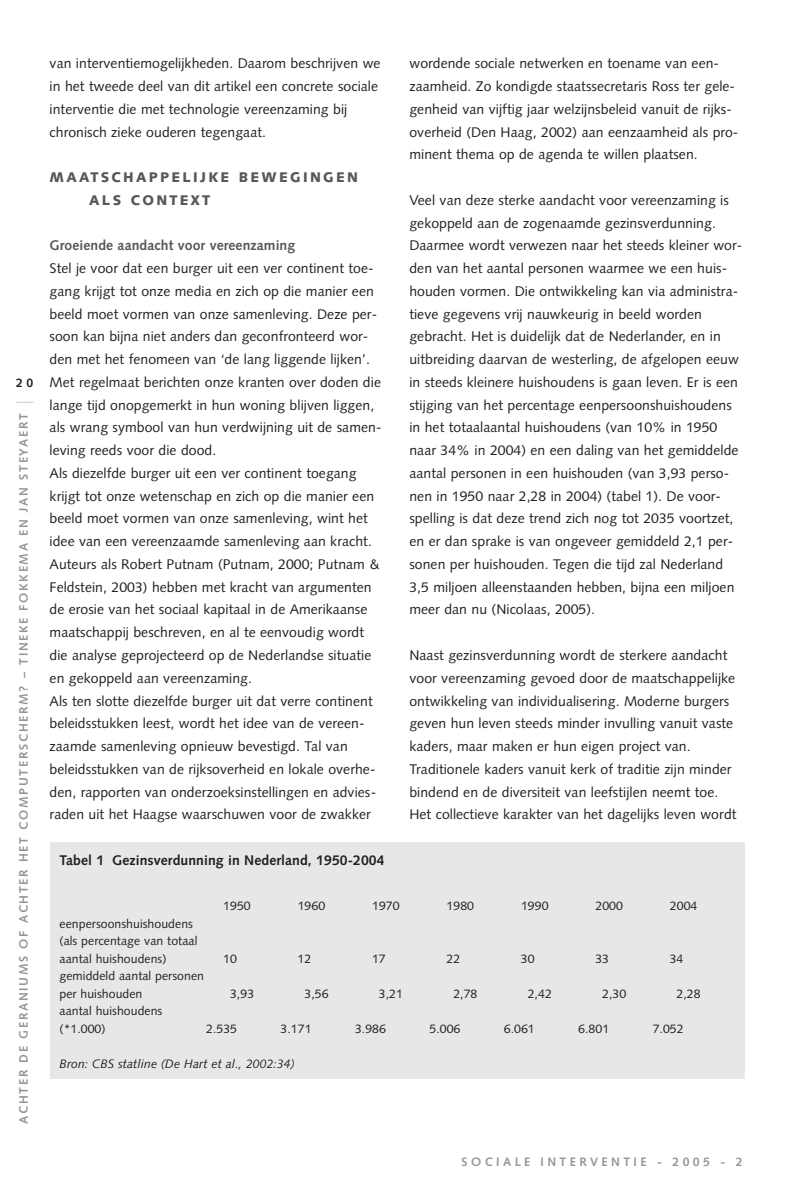
<style>
.page{position:relative;width:794px;height:1191px;background:#fff}
.page>*{position:absolute;margin:0;border:0;box-sizing:border-box;transform-origin:0 0}
.t1{font:14px/22.8px "Syntax";letter-spacing:.005em;color:#231f20}
.t2{font:700 14px "Syntax";letter-spacing:.005em;color:#231f20}
.t3{font:900 14px/22.8px "Syntax";letter-spacing:.16em;color:#57585a}
.t4{font:700 14px "Syntax";letter-spacing:.005em;color:#57585a}
.t5{font:12.25px/17.5px "Syntax";letter-spacing:.005em;color:#231f20}
.t6{font:700 12.25px "Syntax";letter-spacing:.14em;color:#939598}
.t7{font:italic 12.25px "Syntax";letter-spacing:.005em;color:#231f20}
.t8{font:700 12.25px "Syntax";letter-spacing:.28em;color:#939598}
.t9{font:700 12.25px "Syntax";color:#231f20}
</style>
<div class="page">
<svg style="left:16px;top:402px;width:17px;height:1px"></svg>
<div style="left:50px;top:842px;width:694px;height:236px;background:#e6e7e9"></div>
<p class="t9" style="left:16px;top:378px;width:19px">2 0</p>
<p class="t6" style="left:19px;top:1123px;width:711px;rotate:-90deg">ACHTER DE GERANIUMS OF ACHTER HET COMPUTERSCHERM? – TINEKE FOKKEMA EN JAN STEYAERT</p>
<p class="t1" style="left:50px;top:53px;width:332px">van interventiemogelijkheden. Daarom beschrijven we in het tweede deel van dit artikel een concrete sociale interventie die met technologie vereenzaming bij chronisch zieke ouderen tegengaat.</p>
<p class="t3" style="left:89px;top:167px;width:270px;text-indent:-40px">MAATSCHAPPELIJKE BEWEGINGEN<br>ALS CONTEXT</p>
<p class="t4" style="left:50px;top:240px;width:247px">Groeiende aandacht voor vereenzaming</p>
<p class="t1" style="left:50px;top:258px;width:333px">Stel je voor dat een burger uit een ver continent toe&shy;gang krijgt tot onze media en zich op die manier een beeld moet vormen van onze samenleving. Deze per&shy;soon kan bijna niet anders dan geconfronteerd wor&shy;den met het fenomeen van ‘de lang liggende lijken’.<br>Met regelmaat berichten onze kranten over doden die lange tijd onopgemerkt in hun woning blijven liggen, als wrang symbool van hun verdwijning uit de samen&shy;leving reeds voor die dood.<br>Als diezelfde burger uit een ver continent toegang krijgt tot onze wetenschap en zich op die manier een beeld moet vormen van onze samenleving, wint het idee van een vereenzaamde samenleving aan kracht.<br>Auteurs als Robert Putnam (Putnam, 2000; Putnam &amp; Feldstein, 2003) hebben met kracht van argumenten de erosie van het sociaal kapitaal in de Amerikaanse maatschappij beschreven, en al te eenvoudig wordt die analyse geprojecteerd op de Nederlandse situatie en gekoppeld aan vereenzaming.<br>Als ten slotte diezelfde burger uit dat verre continent beleidsstukken leest, wordt het idee van de vereen&shy;zaamde samenleving opnieuw bevestigd. Tal van beleidsstukken van de rijksoverheid en lokale overhe&shy;den, rapporten van onderzoeksinstellingen en advies&shy;raden uit het Haagse waarschuwen voor de zwakker</p>
<p class="t1" style="left:409px;top:53px;width:330px">wordende sociale netwerken en toename van een&shy;zaamheid. Zo kondigde staatssecretaris Ross ter gele&shy;genheid van vijftig jaar welzijnsbeleid vanuit de rijks&shy;overheid (Den Haag, 2002) aan eenzaamheid als pro&shy;minent thema op de agenda te willen plaatsen.</p>
<p class="t1" style="left:409px;top:190px;width:334px">Veel van deze sterke aandacht voor vereenzaming is gekoppeld aan de zogenaamde gezinsverdunning.<br>Daarmee wordt verwezen naar het steeds kleiner wor&shy;den van het aantal personen waarmee we een huis&shy;houden vormen. Die ontwikkeling kan via administra&shy;tieve gegevens vrij nauwkeurig in beeld worden gebracht. Het is duidelijk dat de Nederlander, en in uitbreiding daarvan de westerling, de afgelopen eeuw in steeds kleinere huishoudens is gaan leven. Er is een stijging van het percentage eenpersoonshuishoudens in het totaalaantal huishoudens (van 10% in 1950 naar 34% in 2004) en een daling van het gemiddelde aantal personen in een huishouden (van 3,93 perso&shy;nen in 1950 naar 2,28 in 2004) (tabel 1). De voor&shy;spelling is dat deze trend zich nog tot 2035 voortzet, en er dan sprake is van ongeveer gemiddeld 2,1 per&shy;sonen per huishouden. Tegen die tijd zal Nederland 3,5 miljoen alleenstaanden hebben, bijna een miljoen meer dan nu (Nicolaas, 2005).</p>
<p class="t1" style="left:409px;top:645px;width:329px">Naast gezinsverdunning wordt de sterkere aandacht voor vereenzaming gevoed door de maatschappelijke ontwikkeling van individualisering. Moderne burgers geven hun leven steeds minder invulling vanuit vaste kaders, maar maken er hun eigen project van.<br>Traditionele kaders vanuit kerk of traditie zijn minder bindend en de diversiteit van leefstijlen neemt toe.<br>Het collectieve karakter van het dagelijks leven wordt</p>
<p class="t2" style="left:60px;top:854px;width:326px">Tabel 1 Gezinsverdunning in Nederland, 1950-2004</p>
<p class="t5" style="left:223px;top:898px;width:29px">1950</p>
<p class="t5" style="left:298px;top:898px;width:29px">1960</p>
<p class="t5" style="left:372px;top:898px;width:29px">1970</p>
<p class="t5" style="left:446px;top:898px;width:29px">1980</p>
<p class="t5" style="left:521px;top:898px;width:29px">1990</p>
<p class="t5" style="left:595px;top:898px;width:29px">2000</p>
<p class="t5" style="left:670px;top:898px;width:29px">2004</p>
<p class="t5" style="left:60px;top:916px;width:139px">eenpersoonshuishoudens (als percentage van totaal aantal huishoudens)</p>
<p class="t5" style="left:223px;top:951px;width:15px">10</p>
<p class="t5" style="left:298px;top:951px;width:15px">12</p>
<p class="t5" style="left:372px;top:951px;width:15px">17</p>
<p class="t5" style="left:446px;top:951px;width:15px">22</p>
<p class="t5" style="left:521px;top:951px;width:15px">30</p>
<p class="t5" style="left:595px;top:951px;width:15px">33</p>
<p class="t5" style="left:670px;top:951px;width:15px">34</p>
<p class="t5" style="left:60px;top:968px;width:146px">gemiddeld aantal personen per huishouden</p>
<p class="t5" style="left:230px;top:986px;width:26px">3,93</p>
<p class="t5" style="left:304px;top:986px;width:26px">3,56</p>
<p class="t5" style="left:379px;top:986px;width:26px">3,21</p>
<p class="t5" style="left:453px;top:986px;width:26px">2,78</p>
<p class="t5" style="left:528px;top:986px;width:26px">2,42</p>
<p class="t5" style="left:602px;top:986px;width:26px">2,30</p>
<p class="t5" style="left:676px;top:986px;width:26px">2,28</p>
<p class="t5" style="left:60px;top:1003px;width:104px">aantal huishoudens (*1.000)</p>
<p class="t5" style="left:206px;top:1021px;width:32px">2.535</p>
<p class="t5" style="left:281px;top:1021px;width:32px">3.171</p>
<p class="t5" style="left:355px;top:1021px;width:32px">3.986</p>
<p class="t5" style="left:429px;top:1021px;width:32px">5.006</p>
<p class="t5" style="left:504px;top:1021px;width:32px">6.061</p>
<p class="t5" style="left:578px;top:1021px;width:32px">6.801</p>
<p class="t5" style="left:652px;top:1021px;width:32px">7.052</p>
<p class="t7" style="left:60px;top:1058px;width:237px">Bron: CBS statline (De Hart et al., 2002:34)</p>
<p class="t8" style="left:461px;top:1156px;width:282px">SOCIALE INTERVENTIE - 2005 - 2</p>
</div>
